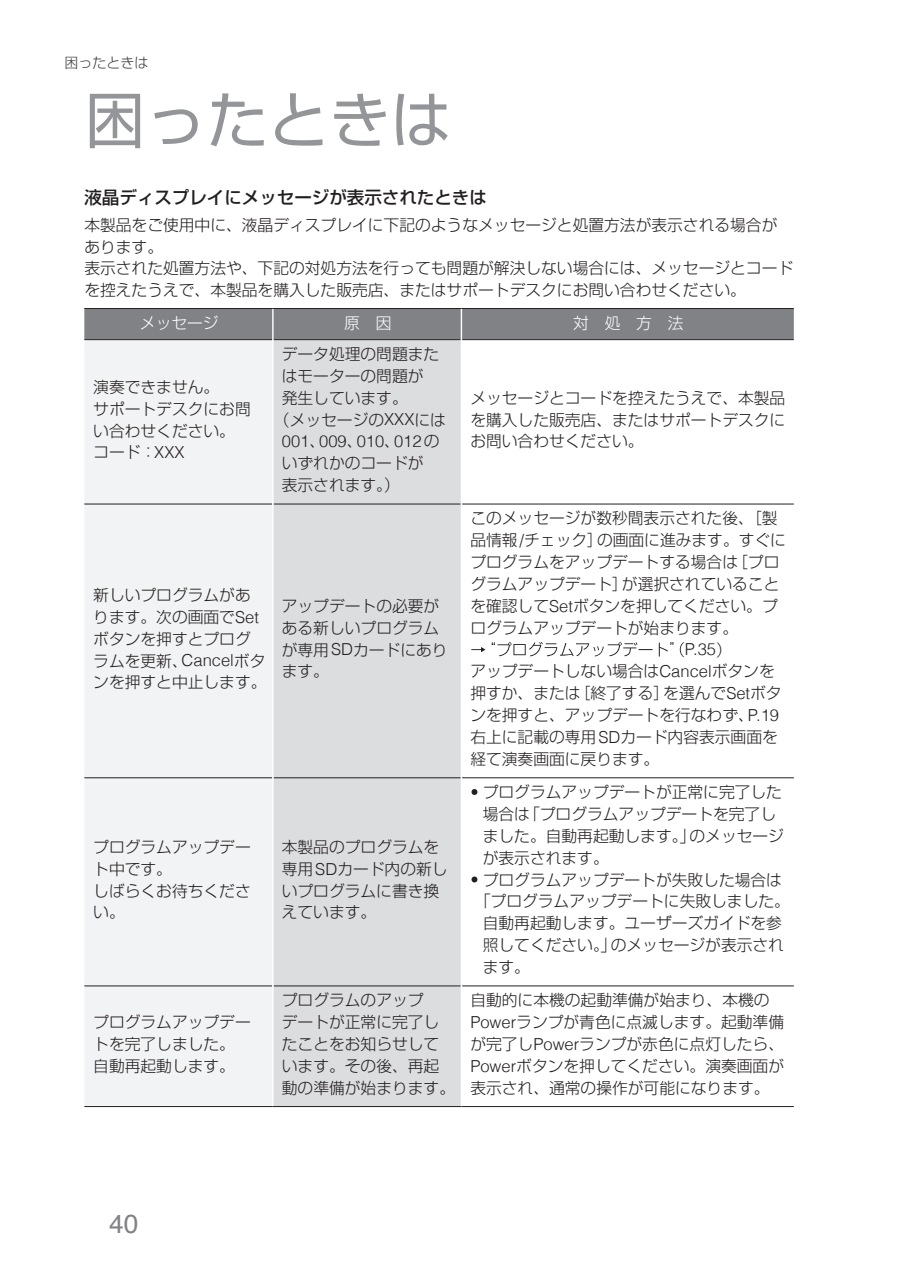
<style>
.page{position:relative;width:903px;height:1275px;background:#fff}
.page>*{position:absolute;margin:0;border:0;box-sizing:border-box;transform-origin:0 0}
.t1{font:61.25px "Shin Go Pro";color:#939598}
.t2{font:26.25px "Helvetica";color:#808285}
.t3{font:500 17.5px "Shin Go Pro";color:#231f20}
.t4{font:300 16.45px "Helvetica";color:#231f20}
.t5{font:300 15.75px/21.9px "Shin Go Pro";color:#231f20}
.t6{font:300 15.75px "Shin Go Pro";color:#fff}
.t7{font:300 14px "Shin Go Pro";color:#3e3e3f}
.s1{font-family:"Helvetica";font-size:16.45px}
.s2{font-family:"Shin Go Pro";font-size:15.75px}
</style>
<div class="page">
<div style="left:84px;top:309px;width:710px;height:30px;background:#808285"></div>
<div style="left:84px;top:340px;width:188px;height:766px;background:#f2f3f4"></div>
<div style="left:274px;top:340px;width:187px;height:766px;background:#dcdddf"></div>
<svg style="left:462px;top:340px;width:332px;height:647px"></svg>
<hr style="left:84px;top:308px;width:189px;height:1px;background:#231f20">
<hr style="left:273px;top:308px;width:188px;height:1px;background:#231f20">
<hr style="left:461px;top:308px;width:333px;height:1px;background:#231f20">
<hr style="left:84px;top:339px;width:188px;height:1px;background:#231f20">
<hr style="left:274px;top:339px;width:187px;height:1px;background:#231f20">
<hr style="left:462px;top:339px;width:332px;height:1px;background:#231f20">
<hr style="left:84px;top:504px;width:188px;height:1px;background:#231f20">
<hr style="left:274px;top:504px;width:187px;height:1px;background:#231f20">
<hr style="left:462px;top:504px;width:332px;height:1px;background:#231f20">
<hr style="left:84px;top:777px;width:188px;height:1px;background:#231f20">
<hr style="left:274px;top:777px;width:187px;height:1px;background:#231f20">
<hr style="left:462px;top:777px;width:332px;height:1px;background:#231f20">
<hr style="left:84px;top:985px;width:188px;height:1px;background:#231f20">
<hr style="left:274px;top:985px;width:187px;height:1px;background:#231f20">
<hr style="left:462px;top:985px;width:332px;height:1px;background:#231f20">
<hr style="left:84px;top:1106px;width:189px;height:1px;background:#231f20">
<hr style="left:273px;top:1106px;width:188px;height:1px;background:#231f20">
<hr style="left:461px;top:1106px;width:333px;height:1px;background:#231f20">
<hr style="left:272px;top:309px;width:2px;height:31px;background:#fff">
<hr style="left:461px;top:309px;width:1px;height:31px;background:#fff">
<svg style="left:471px;top:642px;width:213px;height:15px"></svg>
<svg style="left:471px;top:789px;width:6px;height:6px"></svg>
<svg style="left:471px;top:876px;width:6px;height:6px"></svg>
<p class="t7" style="left:64px;top:51px;width:85px">困ったときは</p>
<h1 class="t1" style="left:84px;top:70px;width:369px">困ったときは</h1>
<p class="t3" style="left:84px;top:183px;width:404px">液晶ディスプレイにメッセージが表示されたときは</p>
<p class="t5" style="left:84px;top:212px;width:710px">本製品をご使用中に、液晶ディスプレイに下記のようなメッセージと処置方法が表示される場合があります。<br>表示された処置方法や、下記の対処方法を行っても問題が解決しない場合には、メッセージとコードを控えたうえで、本製品を購入した販売店、またはサポートデスクにお問い合わせください。</p>
<p class="t6" style="left:140px;top:310px;width:80px">メッセージ</p>
<p class="t6" style="left:344px;top:310px;width:49px">原　因</p>
<p class="t6" style="left:573px;top:310px;width:112px">対　処　方　法</p>
<p class="t5" style="left:93px;top:374px;width:159px">演奏できません。<br>サポートデスクにお問い合わせください。コード：<span class="s1">XXX</span></p>
<p class="t5" style="left:282px;top:341px;width:159px">データ処理の問題また</p>
<p class="t5" style="left:282px;top:363px;width:143px">はモーターの問題が</p>
<p class="t5" style="left:282px;top:385px;width:127px">発生しています。</p>
<p class="t5" style="left:274px;top:407px;width:174px">（メッセージの<span class="s1">XXX</span>には</p>
<p class="t4" style="left:282px;top:427px;width:159px">001<span class="s2">、</span>009<span class="s2">、</span>010<span class="s2">、</span>012<span class="s2">の</span></p>
<p class="t5" style="left:282px;top:450px;width:143px">いずれかのコードが表示されます。）</p>
<p class="t5" style="left:93px;top:582px;width:175px">新しいプログラムがあります。次の画面で<span class="s1">Set</span>ボタンを押すとプログラムを更新、<span class="s1">Cancel</span>ボタンを押すと中止します。</p>
<p class="t5" style="left:282px;top:593px;width:167px">アップデートの必要がある新しいプログラムが専用<span class="s1">SD</span>カードにあります。</p>
<p class="t5" style="left:93px;top:834px;width:159px">プログラムアップデート中です。<br>しばらくお待ちください。</p>
<p class="t5" style="left:282px;top:834px;width:167px">本製品のプログラムを専用<span class="s1">SD</span>カード内の新しいプログラムに書き換えています。</p>
<p class="t5" style="left:470px;top:385px;width:316px;text-align:justify">メッセージとコードを控えたうえで、本製品を購入した販売店、またはサポートデスクにお問い合わせください。</p>
<p class="t5" style="left:470px;top:505px;width:317px">このメッセージが数秒間表示された後、［製品情報<span class="s1">/</span>チェック］の画面に進みます。すぐにプログラムをアップデートする場合は［プログラムアップデート］が選択されていることを確認して<span class="s1">Set</span>ボタンを押してください。プログラムアップデートが始まります。</p>
<p class="t4" style="left:685px;top:636px;width:48px">P.35<span class="s2">）</span></p>
<p class="t5" style="left:470px;top:659px;width:313px">アップデートしない場合は<span class="s1">Cancel</span>ボタンを押すか、または［終了する］を選んで<span class="s1">Set</span>ボタンを押すと、アップデートを行なわず、<span class="s1">P.19</span>右上に記載の専用<span class="s1">SD</span>カード内容表示画面を経て演奏画面に戻ります。</p>
<p class="t5" style="left:483px;top:779px;width:301px">プログラムアップデートが正常に完了した</p>
<p class="t5" style="left:483px;top:801px;width:295px">場合は「プログラムアップデートを完了し</p>
<p class="t5" style="left:483px;top:823px;width:303px">ました。自動再起動します。」のメッセージ</p>
<p class="t5" style="left:483px;top:845px;width:127px">が表示されます。</p>
<p class="t5" style="left:483px;top:867px;width:301px">プログラムアップデートが失敗した場合は</p>
<p class="t5" style="left:475px;top:889px;width:316px">「プログラムアップデートに失敗しました。</p>
<p class="t5" style="left:483px;top:910px;width:301px">自動再起動します。ユーザーズガイドを参</p>
<p class="t5" style="left:483px;top:932px;width:303px">照してください。」のメッセージが表示され</p>
<p class="t5" style="left:483px;top:954px;width:49px">ます。</p>
<p class="t5" style="left:93px;top:1009px;width:159px">プログラムアップデートを完了しました。自動再起動します。</p>
<p class="t5" style="left:282px;top:987px;width:175px">プログラムのアップ<br>デートが正常に完了したことをお知らせしています。その後、再起動の準備が始まります。</p>
<p class="t5" style="left:470px;top:987px;width:315px">自動的に本機の起動準備が始まり、本機の<br><span class="s1">Power</span>ランプが青色に点滅します。起動準備が完了し<span class="s1">Power</span>ランプが赤色に点灯したら、<br><span class="s1">Power</span>ボタンを押してください。演奏画面が表示され、通常の操作が可能になります。</p>
<h2 class="t2" style="left:109px;top:1204px;width:31px">40</h2>
</div>
